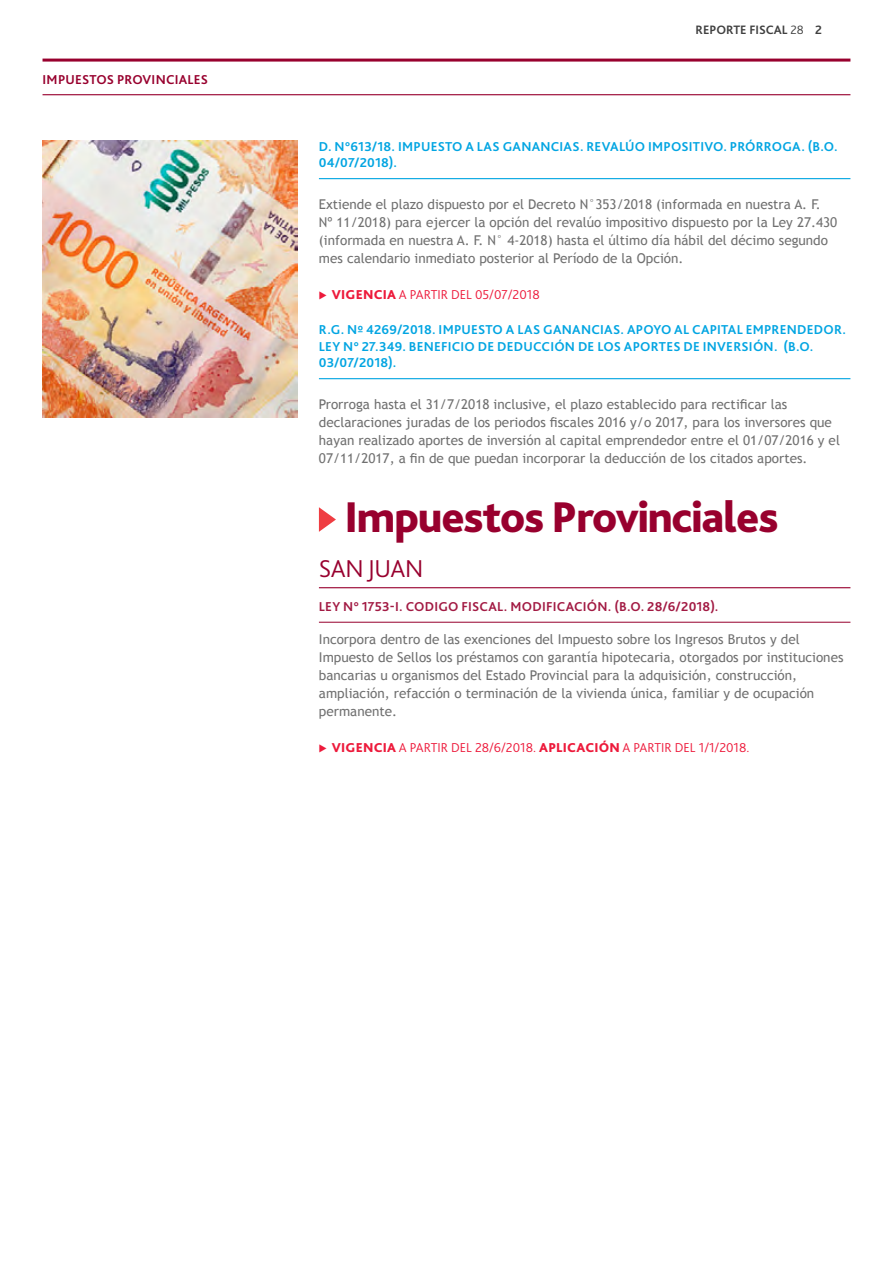
<style>
.page{position:relative;width:893px;height:1263px;background:#fff}
.page>*{position:absolute;margin:0;border:0;box-sizing:border-box;transform-origin:0 0}
.Article_heading{font:800 45px "Bliss Pro";letter-spacing:-.025em;color:#98002e}
.Subtitulo{font:300 25.5px "Bliss Pro";letter-spacing:-.02em;color:#98002e}
.Texto_Comun{font:13.5px/18px "Trebuchet MS";color:#707070}
.Bajada_Subtitulo{font:700 13.5px/16.5px "Bliss Pro";letter-spacing:.02em;color:#02a5e2}
.t1{font:300 13.5px "Bliss Pro";color:#ed1a3b}
.Bajada_Subtitulo-2{font:700 13.5px "Bliss Pro";letter-spacing:.02em;color:#a21a43}
.Bajada_Subtitulo-3{font:700 13.5px "Bliss Pro";letter-spacing:.015em;color:#98002e}
.t2{font:700 12.75px "Bliss Pro";color:#404040}
.s1{font-weight:300}
.s2{font-weight:800}
</style>
<div class="page">
<hr style="left:319px;top:178px;width:531px;height:1px;background:#02a5e2">
<hr style="left:319px;top:378px;width:531px;height:1px;background:#02a5e2">
<hr style="left:319px;top:587px;width:531px;height:1px;background:#98002e">
<hr style="left:319px;top:622px;width:531px;height:1px;background:#a21a43">
<img style="left:43px;top:141px;width:254px;height:276px">
<hr style="left:43px;top:59px;width:807px;height:3px;background:#98002e">
<hr style="left:43px;top:94px;width:807px;height:1px;background:#98002e">
<svg style="left:319px;top:507px;width:17px;height:25px"></svg>
<p class="Bajada_Subtitulo-3" style="left:43px;top:71px;width:167px">IMPUESTOS PROVINCIALES</p>
<p class="t2" style="left:695px;top:22px;width:128px">REPORTE FISCAL <span class="s1">28</span> 2</p>
<p class="Bajada_Subtitulo" style="left:319px;top:138px;width:520px">D. N°613/18. IMPUESTO A LAS GANANCIAS. REVALÚO IMPOSITIVO. PRÓRROGA. (B.O.<br>04/07/2018).</p>
<p class="Texto_Comun" style="left:319px;top:195px;width:520px">Extiende el plazo dispuesto por el Decreto N°353/2018 (informada en nuestra A. F.<br>Nº 11/2018) para ejercer la opción del revalúo impositivo dispuesto por la Ley 27.430 (informada en nuestra A. F. N° 4-2018) hasta el último día hábil del décimo segundo mes calendario inmediato posterior al Período de la Opción.</p>
<p class="t1" style="left:332px;top:286px;width:210px"><span class="s2">VIGENCIA</span> A PARTIR DEL 05/07/2018</p>
<p class="Bajada_Subtitulo" style="left:319px;top:321px;width:529px">R.G. Nº 4269/2018. IMPUESTO A LAS GANANCIAS. APOYO AL CAPITAL EMPRENDEDOR.<br>LEY N° 27.349. BENEFICIO DE DEDUCCIÓN DE LOS APORTES DE INVERSIÓN. (B.O.<br>03/07/2018).</p>
<p class="Texto_Comun" style="left:319px;top:395px;width:523px">Prorroga hasta el 31/7/2018 inclusive, el plazo establecido para rectificar las declaraciones juradas de los periodos fiscales 2016 y/o 2017, para los inversores que hayan realizado aportes de inversión al capital emprendedor entre el 01/07/2016 y el 07/11/2017, a fin de que puedan incorporar la deducción de los citados aportes.</p>
<p class="Article_heading" style="left:344px;top:489px;width:435px">Impuestos Provinciales</p>
<p class="Subtitulo" style="left:319px;top:552px;width:106px">SAN JUAN</p>
<p class="Bajada_Subtitulo-2" style="left:319px;top:598px;width:401px">LEY N° 1753-I. CODIGO FISCAL. MODIFICACIÓN. (B.O. 28/6/2018).</p>
<p class="Texto_Comun" style="left:319px;top:630px;width:526px">Incorpora dentro de las exenciones del Impuesto sobre los Ingresos Brutos y del Impuesto de Sellos los préstamos con garantía hipotecaria, otorgados por instituciones bancarias u organismos del Estado Provincial para la adquisición, construcción, ampliación, refacción o terminación de la vivienda única, familiar y de ocupación permanente.</p>
<p class="t1" style="left:332px;top:739px;width:419px"><span class="s2">VIGENCIA</span> A PARTIR DEL 28/6/2018. <span class="s2">APLICACIÓN</span> A PARTIR DEL 1/1/2018.</p>
</div>
